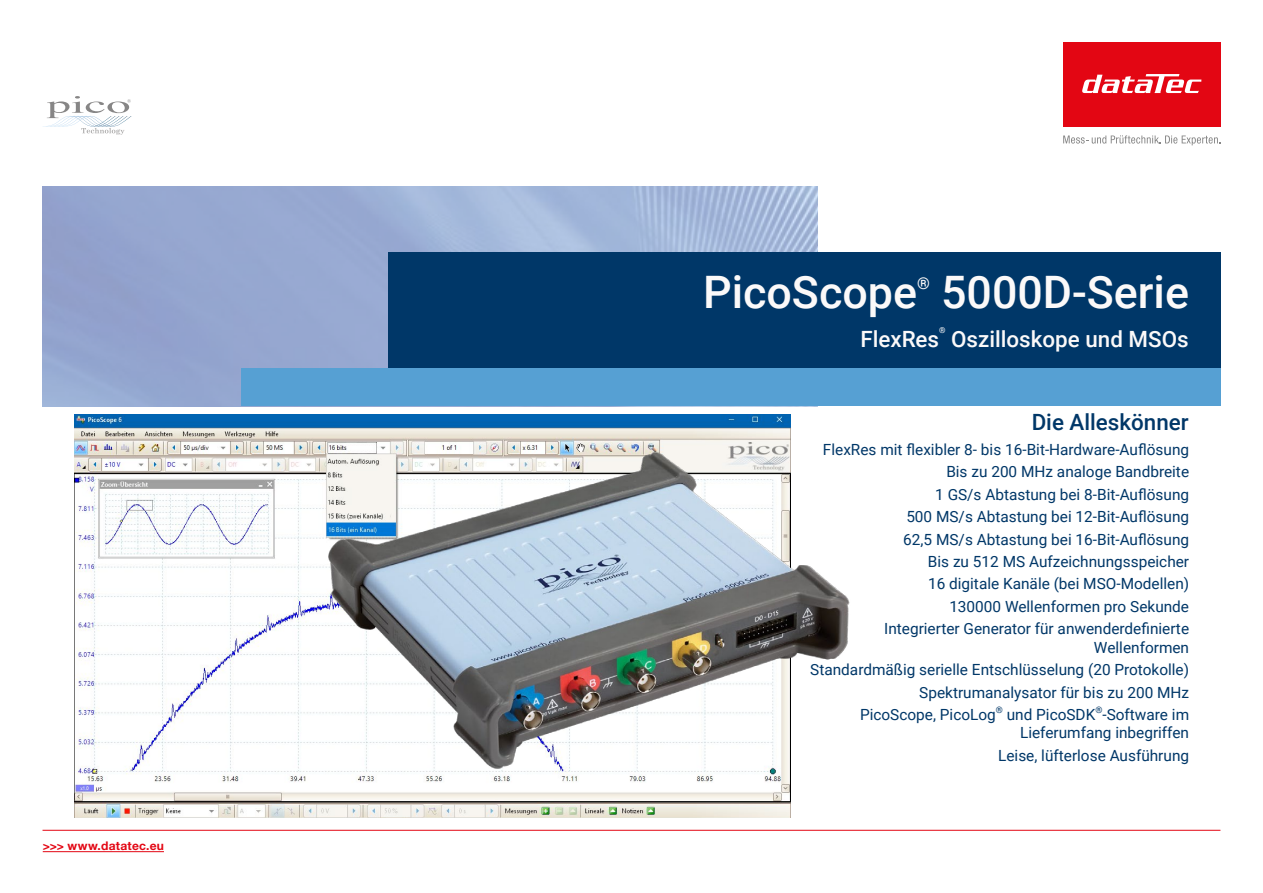
<style>
.page{position:relative;width:1263px;height:893px;background:#fff}
.page>*{position:absolute;margin:0;border:0;box-sizing:border-box;transform-origin:0 0}
.t1{font:500 44.7px "Roboto";color:#fbf9f9}
.t2{font:500 22.35px "Roboto";color:#fbf9f9}
.t3{font:500 22.35px "Roboto";color:#003768}
.t4{font:500 16.35px "Roboto";color:#fbf9f9}
.t5{font:15.45px/22.5px "Roboto";color:#003768;text-align:right}
.t6{font:700 12px "Helvetica Neue LT Pro";letter-spacing:.02em;color:#e30613}
.t7{font:500 8.1px "Roboto";color:#fbf9f9}
</style>
<div class="page">
<div style="left:1063px;top:43px;width:157px;height:84px;background:#e30613"></div>
<svg style="left:1063px;top:135px;width:157px;height:10px"></svg>
<svg style="left:1082px;top:74px;width:119px;height:19px"></svg>
<hr style="left:43px;top:851px;width:121px;height:1px;background:#e30613">
<hr style="left:43px;top:830px;width:1177px;height:1px;background:#e30613">
<svg style="left:43px;top:96px;width:89px;height:39px"></svg>
<img style="left:43px;top:186px;width:775px;height:220px">
<div style="left:241px;top:368px;width:979px;height:38px;background:#56a0d3"></div>
<div style="left:388px;top:253px;width:832px;height:115px;background:#003768"></div>
<img style="left:74px;top:414px;width:717px;height:403px">
<img style="left:308px;top:443px;width:542px;height:345px">
<p class="t6" style="left:43px;top:839px;width:123px">&gt;&gt;&gt; www.datatec.eu</p>
<h1 class="t1" style="left:703px;top:261px;width:216px">PicoScope</h1>
<p class="t4" style="left:917px;top:272px;width:14px">®</p>
<h1 class="t1" style="left:941px;top:261px;width:249px">5000D-Serie</h1>
<h2 class="t2" style="left:860px;top:323px;width:80px">FlexRes</h2>
<p class="t7" style="left:939px;top:325px;width:8px">®</p>
<h2 class="t2" style="left:951px;top:323px;width:239px">Oszilloskope und MSOs</h2>
<h2 class="t3" style="left:1032px;top:406px;width:159px">Die Alleskönner</h2>
<p class="t5" style="left:823px;top:437px;width:368px">FlexRes mit flexibler 8- bis 16-Bit-Hardware-Auflösung Bis zu 200 MHz analoge Bandbreite<br>1 GS/s Abtastung bei 8-Bit-Auflösung<br>500 MS/s Abtastung bei 12-Bit-Auflösung<br>62,5 MS/s Abtastung bei 16-Bit-Auflösung<br>Bis zu 512 MS Aufzeichnungsspeicher<br>16 digitale Kanäle (bei MSO-Modellen)<br>130000 Wellenformen pro Sekunde<br>Integrierter Generator für anwenderdefinierte</p>
<p class="t5" style="left:810px;top:635px;width:380px">Wellenformen<br>Standardmäßig serielle Entschlüsselung (20 Protokolle)<br>Spektrumanalysator für bis zu 200 MHz<br>PicoScope, PicoLog<sup>®</sup> und PicoSDK<sup>®</sup>-Software im</p>
<p class="t5" style="left:998px;top:721px;width:192px">Lieferumfang inbegriffen<br>Leise, lüfterlose Ausführung</p>
</div>
